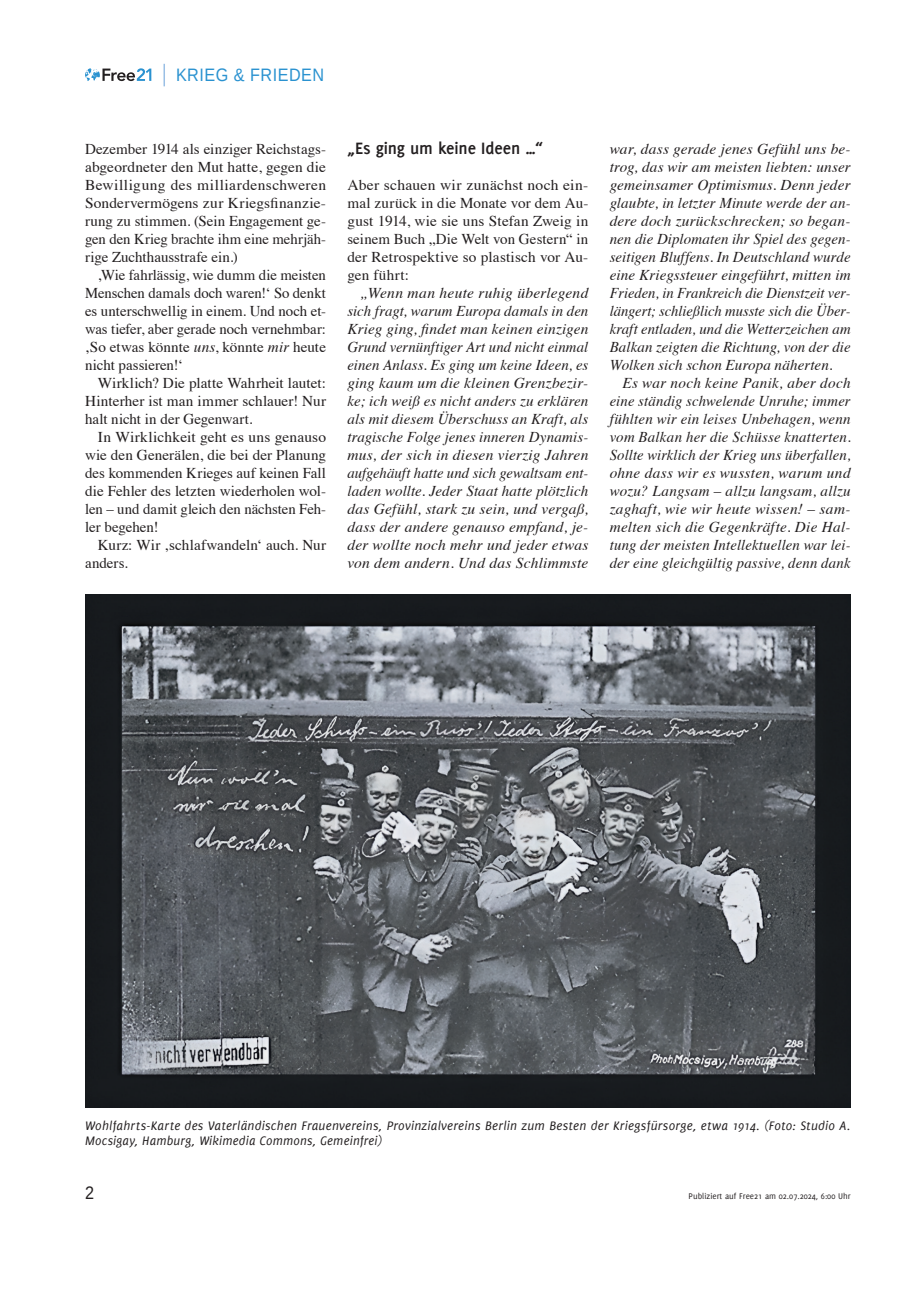
<style>
.page{position:relative;width:906px;height:1289px;background:#fff}
.page>*{position:absolute;margin:0;border:0;box-sizing:border-box;transform-origin:0 0}
.t1{font:700 18px "Delicious";letter-spacing:-.005em;color:#231f20}
.t2{font:18px "Liberation Sans";letter-spacing:.03em;color:#2a92d0;scale:.9 1}
.t3{font:18px "Liberation Sans";color:#231f20;scale:.9 1}
.t4{font:italic 15px/18px "Times";letter-spacing:.01em;color:#231f20;text-align:justify}
.t5{font:15px/18px "Times";color:#231f20;text-align:justify}
.t6{font:15px/18px "Times";color:#231f20;text-align:justify;scale:1.04 1}
.t7{font:italic 13.5px/15px "Delicious";letter-spacing:.015em;color:#231f20}
.t8{font:9px "Delicious";color:#231f20}
.s1{font-style:italic}
</style>
<div class="page">
<svg style="left:85px;top:68px;width:66px;height:13px"></svg>
<hr style="left:163px;top:64px;width:2px;height:22px;background:#9abfe5">
<img style="left:85px;top:594px;width:765px;height:513px">
<p class="t2" style="left:176px;top:63px;width:166px">KRIEG &amp; FRIEDEN</p>
<p class="t5" style="left:85px;top:139px;width:242px">Dezember 1914 als einziger Reichstags&shy;abgeordneter den Mut hatte, gegen die Bewilligung des milliardenschweren Sondervermögens zur Kriegsfinanzie&shy;rung zu stimmen. (Sein Engagement ge&shy;gen den Krieg brachte ihm eine mehrjäh&shy;rige Zuchthausstrafe ein.)</p>
<p class="t5" style="left:85px;top:265px;width:242px;text-indent:13px">‚Wie fahrlässig, wie dumm die meisten Menschen damals doch waren!‘ So denkt es unterschwellig in einem. Und noch et&shy;was tiefer, aber gerade noch vernehmbar: ‚So etwas könnte <span class="s1">uns</span>, könnte <span class="s1">mir</span> heute nicht passieren!‘</p>
<p class="t5" style="left:85px;top:373px;width:242px;text-indent:13px">Wirklich? Die platte Wahrheit lautet:<br>Hinterher ist man immer schlauer! Nur halt nicht in der Gegenwart.</p>
<p class="t5" style="left:85px;top:427px;width:242px;text-indent:13px">In Wirklichkeit geht es uns genauso wie den Generälen, die bei der Planung des kommenden Krieges auf keinen Fall die Fehler des letzten wiederholen wol&shy;len – und damit gleich den nächsten Feh&shy;ler begehen!</p>
<p class="t5" style="left:85px;top:535px;width:242px;text-indent:13px">Kurz: Wir ‚schlafwandeln‘ auch. Nur anders.</p>
<p class="t1" style="left:347px;top:138px;width:197px">„Es ging um keine Ideen …“</p>
<p class="t6" style="left:347px;top:175px;width:233px">Aber schauen wir zunächst noch ein&shy;mal zurück in die Monate vor dem Au&shy;gust 1914, wie sie uns Stefan Zweig in seinem Buch „Die Welt von Gestern“ in der Retrospektive so plastisch vor Au&shy;gen führt:</p>
<p class="t4" style="left:347px;top:283px;width:242px;text-indent:13px">„Wenn man heute ruhig überlegend sich fragt, warum Europa damals in den Krieg ging, findet man keinen einzigen Grund vernünftiger Art und nicht einmal einen Anlass. Es ging um keine Ideen, es ging kaum um die kleinen Grenzbezir&shy;ke; ich weiß es nicht anders zu erklären als mit diesem Überschuss an Kraft, als tragische Folge jenes inneren Dynamis&shy;mus, der sich in diesen vierzig Jahren aufgehäuft hatte und sich gewaltsam ent&shy;laden wollte. Jeder Staat hatte plötzlich das Gefühl, stark zu sein, und vergaß, dass der andere genauso empfand, je&shy;der wollte noch mehr und jeder etwas von dem andern. Und das Schlimmste</p>
<p class="t4" style="left:609px;top:139px;width:242px">war, dass gerade jenes Gefühl uns be&shy;trog, das wir am meisten liebten: unser gemeinsamer Optimismus. Denn jeder glaubte, in letzter Minute werde der an&shy;dere doch zurückschrecken; so began&shy;nen die Diplomaten ihr Spiel des gegen&shy;seitigen Bluffens. In Deutschland wurde eine Kriegssteuer eingeführt, mitten im Frieden, in Frankreich die Dienstzeit ver&shy;längert; schließlich musste sich die Über&shy;kraft entladen, und die Wetterzeichen am Balkan zeigten die Richtung, von der die Wolken sich schon Europa näherten.</p>
<p class="t4" style="left:609px;top:373px;width:242px;text-indent:13px">Es war noch keine Panik, aber doch eine ständig schwelende Unruhe; immer fühlten wir ein leises Unbehagen, wenn vom Balkan her die Schüsse knatterten.<br>Sollte wirklich der Krieg uns überfallen, ohne dass wir es wussten, warum und wozu? Langsam – allzu langsam, allzu zaghaft, wie wir heute wissen! – sam&shy;melten sich die Gegenkräfte. Die Hal&shy;tung der meisten Intellektuellen war lei&shy;der eine gleichgültig passive, denn dank</p>
<p class="t7" style="left:85px;top:1117px;width:767px">Wohlfahrts-Karte des Vaterländischen Frauenvereins, Provinzialvereins Berlin zum Besten der Kriegsfürsorge, etwa 1914. (Foto: Studio A.<br>Mocsigay, Hamburg, Wikimedia Commons, Gemeinfrei)</p>
<p class="t3" style="left:85px;top:1180px;width:12px">2</p>
<p class="t8" style="left:688px;top:1190px;width:163px">Publiziert auf Free21 am 02.07.2024, 6:00 Uhr</p>
</div>
